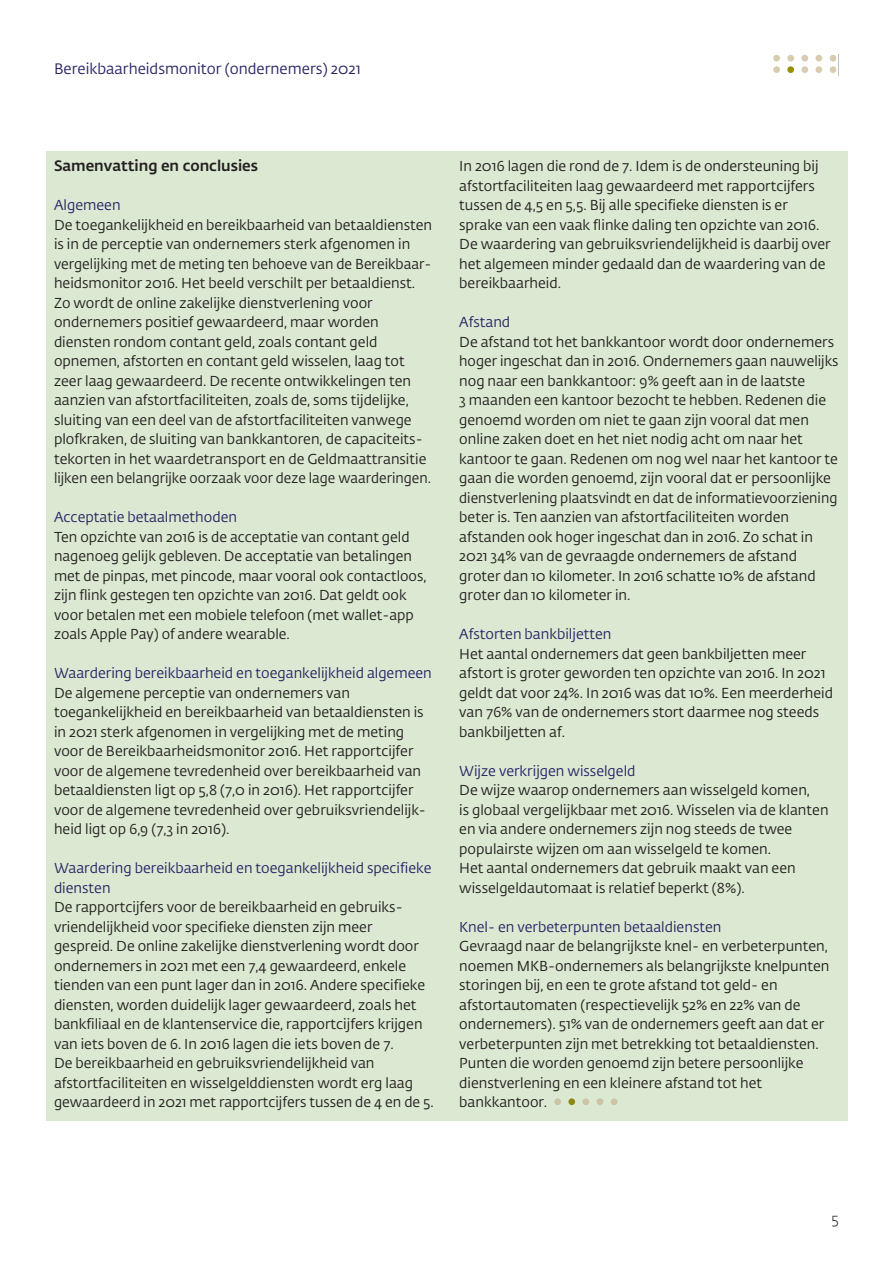
<style>
.page{position:relative;width:893px;height:1263px;background:#fff}
.page>*{position:absolute;margin:0;border:0;box-sizing:border-box;transform-origin:0 0}
.t1{font:15px "DNB Fedra";color:#282464}
.tussenkop_bold___nie{font:500 15px "DNB Fedra";color:#231f20}
.t2{font:300 15px "DNB Fedra";color:#231f20}
.Body{font:14.25px/19.5px "DNB Fedra";color:#231f20}
.tussenkop_book{font:14.25px/19.5px "DNB Fedra";color:#282464}
</style>
<div class="page">
<svg style="left:773px;top:54px;width:64px;height:19px"></svg>
<div style="left:45px;top:152px;width:802px;height:969px;background:#dce9d2"></div>
<div style="left:554px;top:1098px;width:7px;height:7px;background:#cdc3a6;border-radius:50%"></div>
<div style="left:568px;top:1098px;width:7px;height:7px;background:#8e8819;border-radius:50%"></div>
<div style="left:582px;top:1098px;width:7px;height:7px;background:#cdc3a6;border-radius:50%"></div>
<div style="left:597px;top:1098px;width:6px;height:7px;background:#cdc3a6;border-radius:50%"></div>
<div style="left:611px;top:1098px;width:6px;height:7px;background:#cdc3a6;border-radius:50%"></div>
<p class="t1" style="left:54px;top:59px;width:308px">Bereikbaarheidsmonitor (ondernemers) 2021</p>
<p class="tussenkop_bold___nie" style="left:54px;top:156px;width:206px">Samenvatting en conclusies</p>
<p class="tussenkop_book" style="left:54px;top:195px;width:68px">Algemeen</p>
<p class="Body" style="left:54px;top:215px;width:380px">De toegankelijkheid en bereikbaarheid van betaaldiensten is in de perceptie van ondernemers sterk afgenomen in vergelijking met de meting ten behoeve van de Bereikbaar&shy;heidsmonitor 2016. Het beeld verschilt per betaaldienst.<br>Zo wordt de online zakelijke dienstverlening voor ondernemers positief gewaardeerd, maar worden diensten rondom contant geld, zoals contant geld opnemen, afstorten en contant geld wisselen, laag tot zeer laag gewaardeerd. De recente ontwikkelingen ten aanzien van afstortfaciliteiten, zoals de, soms tijdelijke, sluiting van een deel van de afstortfaciliteiten vanwege plofkraken, de sluiting van bankkantoren, de capaciteits&shy;tekorten in het waardetransport en de Geldmaattransitie lijken een belangrijke oorzaak voor deze lage waarderingen.</p>
<p class="tussenkop_book" style="left:54px;top:507px;width:185px">Acceptatie betaalmethoden</p>
<p class="Body" style="left:54px;top:527px;width:374px">Ten opzichte van 2016 is de acceptatie van contant geld nagenoeg gelijk gebleven. De acceptatie van betalingen met de pinpas, met pincode, maar vooral ook contactloos, zijn flink gestegen ten opzichte van 2016. Dat geldt ook voor betalen met een mobiele telefoon (met wallet-app zoals Apple Pay) of andere wearable.</p>
<p class="tussenkop_book" style="left:54px;top:663px;width:379px">Waardering bereikbaarheid en toegankelijkheid algemeen</p>
<p class="Body" style="left:54px;top:683px;width:371px">De algemene perceptie van ondernemers van toegankelijkheid en bereikbaarheid van betaaldiensten is in 2021 sterk afgenomen in vergelijking met de meting voor de Bereikbaarheidsmonitor 2016. Het rapportcijfer voor de algemene tevredenheid over bereikbaarheid van betaaldiensten ligt op 5,8 (7,0 in 2016). Het rapportcijfer voor de algemene tevredenheid over gebruiksvriendelijk&shy;heid ligt op 6,9 (7,3 in 2016).</p>
<p class="tussenkop_book" style="left:54px;top:858px;width:379px">Waardering bereikbaarheid en toegankelijkheid specifieke diensten</p>
<p class="Body" style="left:54px;top:897px;width:381px">De rapportcijfers voor de bereikbaarheid en gebruiks&shy;vriendelijkheid voor specifieke diensten zijn meer gespreid. De online zakelijke dienstverlening wordt door ondernemers in 2021 met een 7,4 gewaardeerd, enkele tienden van een punt lager dan in 2016. Andere specifieke diensten, worden duidelijk lager gewaardeerd, zoals het bankfiliaal en de klantenservice die, rapportcijfers krijgen van iets boven de 6. In 2016 lagen die iets boven de 7.<br>De bereikbaarheid en gebruiksvriendelijkheid van afstortfaciliteiten en wisselgelddiensten wordt erg laag gewaardeerd in 2021 met rapportcijfers tussen de 4 en de 5.</p>
<p class="Body" style="left:459px;top:156px;width:373px">In 2016 lagen die rond de 7. Idem is de ondersteuning bij afstortfaciliteiten laag gewaardeerd met rapportcijfers tussen de 4,5 en 5,5. Bij alle specifieke diensten is er sprake van een vaak flinke daling ten opzichte van 2016.<br>De waardering van gebruiksvriendelijkheid is daarbij over het algemeen minder gedaald dan de waardering van de bereikbaarheid.</p>
<p class="tussenkop_book" style="left:459px;top:312px;width:53px">Afstand</p>
<p class="Body" style="left:459px;top:332px;width:381px">De afstand tot het bankkantoor wordt door ondernemers hoger ingeschat dan in 2016. Ondernemers gaan nauwelijks nog naar een bankkantoor: 9% geeft aan in de laatste<br>3 maanden een kantoor bezocht te hebben. Redenen die genoemd worden om niet te gaan zijn vooral dat men online zaken doet en het niet nodig acht om naar het kantoor te gaan. Redenen om nog wel naar het kantoor te gaan die worden genoemd, zijn vooral dat er persoonlijke dienstverlening plaatsvindt en dat de informatievoorziening beter is. Ten aanzien van afstortfaciliteiten worden afstanden ook hoger ingeschat dan in 2016. Zo schat in 2021 34% van de gevraagde ondernemers de afstand groter dan 10 kilometer. In 2016 schatte 10% de afstand groter dan 10 kilometer in.</p>
<p class="tussenkop_book" style="left:459px;top:624px;width:154px">Afstorten bankbiljetten</p>
<p class="Body" style="left:459px;top:644px;width:375px">Het aantal ondernemers dat geen bankbiljetten meer afstort is groter geworden ten opzichte van 2016. In 2021 geldt dat voor 24%. In 2016 was dat 10%. Een meerderheid van 76% van de ondernemers stort daarmee nog steeds bankbiljetten af.</p>
<p class="tussenkop_book" style="left:459px;top:761px;width:178px">Wijze verkrijgen wisselgeld</p>
<p class="Body" style="left:459px;top:780px;width:371px">De wijze waarop ondernemers aan wisselgeld komen,<br>is globaal vergelijkbaar met 2016. Wisselen via de klanten en via andere ondernemers zijn nog steeds de twee populairste wijzen om aan wisselgeld te komen.<br>Het aantal ondernemers dat gebruik maakt van een wisselgeldautomaat is relatief beperkt (8%).</p>
<p class="tussenkop_book" style="left:459px;top:917px;width:264px">Knel- en verbeterpunten betaaldiensten</p>
<p class="Body" style="left:459px;top:936px;width:372px">Gevraagd naar de belangrijkste knel- en verbeterpunten, noemen MKB-ondernemers als belangrijkste knelpunten storingen bij, en een te grote afstand tot geld- en afstortautomaten (respectievelijk 52% en 22% van de ondernemers). 51% van de ondernemers geeft aan dat er verbeterpunten zijn met betrekking tot betaaldiensten.<br>Punten die worden genoemd zijn betere persoonlijke dienstverlening en een kleinere afstand tot het bankkantoor.</p>
<p class="t2" style="left:832px;top:1210px;width:9px">5</p>
</div>
